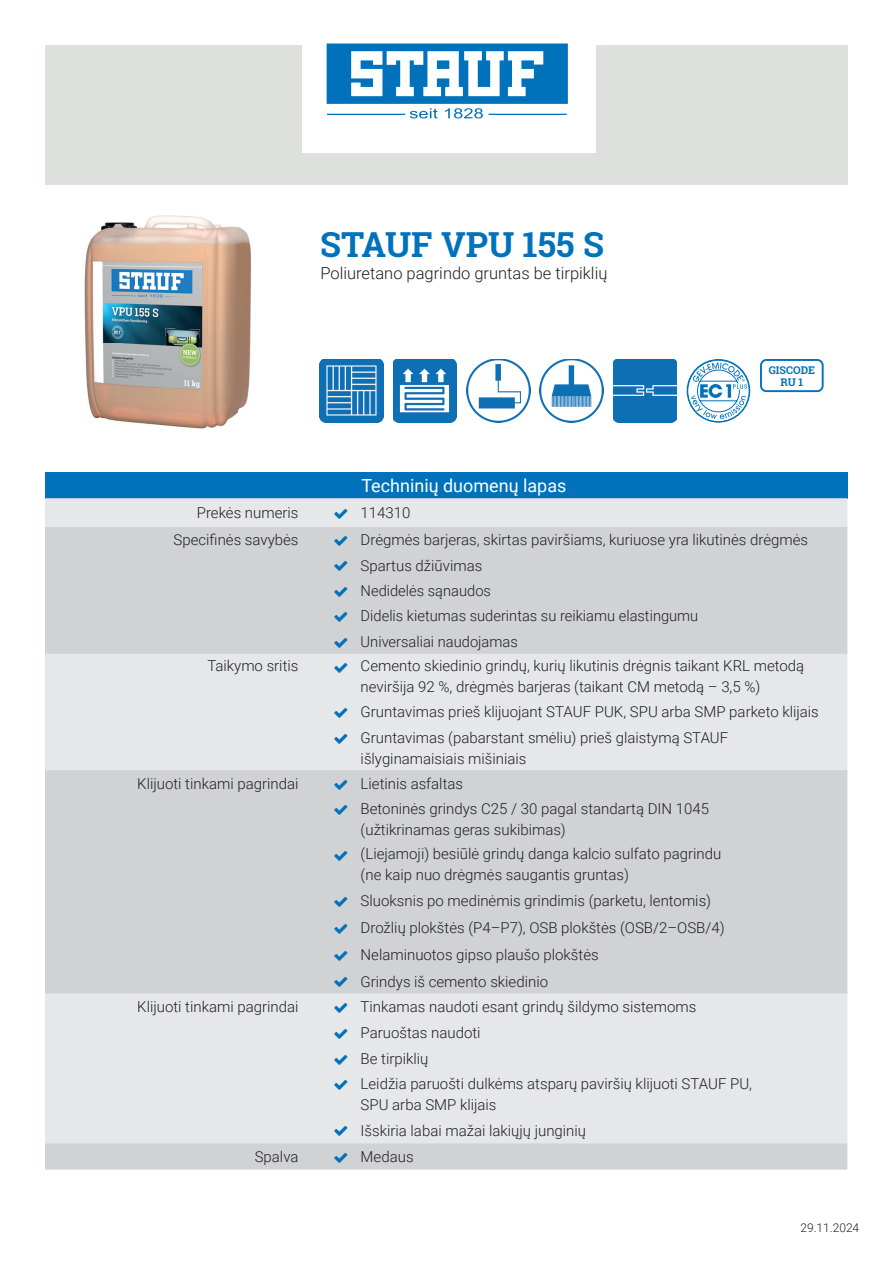
<style>
.page{position:relative;width:893px;height:1263px;background:#fff}
.page>*{position:absolute;margin:0;border:0;box-sizing:border-box;transform-origin:0 0}
.t1{font:700 34.5px "Roboto Slab";color:#0072bc}
.t2{font:18px "Roboto";color:#fff}
.t3{font:300 16.5px "Roboto";color:#231f20}
.t4{font:300 15px/25.3px "Roboto";color:#231f20}
.t5{font:300 12px "Roboto";color:#231f20}
.t6{font:700 10.8px/12.9px "Roboto Slab";color:#0072bc;text-align:center}
</style>
<div class="page">
<div style="left:45px;top:45px;width:803px;height:139px;background:#dde0dd"></div>
<div style="left:302px;top:32px;width:293px;height:121px;background:#fff"></div>
<svg style="left:327px;top:44px;width:241px;height:74px"></svg>
<img style="left:84px;top:215px;width:167px;height:214px">
<img style="left:540px;top:359px;width:63px;height:64px">
<img style="left:466px;top:359px;width:64px;height:64px">
<img style="left:320px;top:359px;width:63px;height:64px">
<img style="left:613px;top:359px;width:64px;height:64px">
<img style="left:393px;top:359px;width:64px;height:64px">
<svg style="left:760px;top:359px;width:64px;height:33px"></svg>
<svg style="left:687px;top:359px;width:63px;height:64px"></svg>
<div style="left:45px;top:472px;width:802px;height:26px;background:#0072bc"></div>
<div style="left:45px;top:498px;width:802px;height:29px;background:#e6e7e9"></div>
<svg style="left:45px;top:527px;width:802px;height:642px;background:#d9dadc"></svg>
<svg style="left:335px;top:509px;width:13px;height:10px"></svg>
<svg style="left:335px;top:536px;width:13px;height:10px"></svg>
<svg style="left:335px;top:561px;width:13px;height:10px"></svg>
<svg style="left:335px;top:587px;width:13px;height:10px"></svg>
<svg style="left:335px;top:612px;width:13px;height:10px"></svg>
<svg style="left:335px;top:637px;width:13px;height:10px"></svg>
<svg style="left:335px;top:662px;width:13px;height:10px"></svg>
<svg style="left:335px;top:707px;width:13px;height:10px"></svg>
<svg style="left:335px;top:734px;width:13px;height:10px"></svg>
<svg style="left:335px;top:779px;width:13px;height:10px"></svg>
<svg style="left:335px;top:805px;width:13px;height:10px"></svg>
<svg style="left:335px;top:850px;width:13px;height:10px"></svg>
<svg style="left:335px;top:897px;width:13px;height:10px"></svg>
<svg style="left:335px;top:924px;width:13px;height:10px"></svg>
<svg style="left:335px;top:951px;width:13px;height:10px"></svg>
<svg style="left:335px;top:977px;width:13px;height:10px"></svg>
<svg style="left:335px;top:1002px;width:13px;height:11px"></svg>
<svg style="left:335px;top:1029px;width:13px;height:10px"></svg>
<svg style="left:335px;top:1055px;width:13px;height:10px"></svg>
<svg style="left:335px;top:1080px;width:13px;height:10px"></svg>
<svg style="left:335px;top:1126px;width:13px;height:10px"></svg>
<svg style="left:335px;top:1152px;width:13px;height:11px"></svg>
<h1 class="t1" style="left:320px;top:220px;width:285px">STAUF VPU 155 S</h1>
<p class="t3" style="left:320px;top:262px;width:288px">Poliuretano pagrindo gruntas be tirpiklių</p>
<p class="t2" style="left:361px;top:472px;width:207px">Techninių duomenų lapas</p>
<p class="t6" style="left:769px;top:363px;width:48px">GISCODE<br>RU 1</p>
<p class="t4" style="left:197px;top:500px;width:103px">Prekės numeris</p>
<p class="t4" style="left:361px;top:500px;width:51px">114310</p>
<p class="t4" style="left:174px;top:527px;width:126px">Specifinės savybės</p>
<p class="t4" style="left:361px;top:527px;width:449px">Drėgmės barjeras, skirtas paviršiams, kuriuose yra likutinės drėgmės Spartus džiūvimas<br>Nedidelės sąnaudos<br>Didelis kietumas suderintas su reikiamu elastingumu<br>Universaliai naudojamas</p>
<p class="t4" style="left:207px;top:652px;width:93px">Taikymo sritis</p>
<p class="t4" style="left:361px;top:655px;width:445px;line-height:21px">Cemento skiedinio grindų, kurių likutinis drėgnis taikant KRL metodą neviršija 92 %, drėgmės barjeras (taikant CM metodą – 3,5 %)</p>
<p class="t4" style="left:361px;top:699px;width:460px">Gruntavimas prieš klijuojant STAUF PUK, SPU arba SMP parketo klijais<br>Gruntavimas (pabarstant smėliu) prieš glaistymą STAUF</p>
<p class="t4" style="left:361px;top:745px;width:167px">išlyginamaisiais mišiniais</p>
<p class="t4" style="left:137px;top:770px;width:163px">Klijuoti tinkami pagrindai</p>
<p class="t4" style="left:361px;top:770px;width:350px">Lietinis asfaltas<br>Betoninės grindys C25 / 30 pagal standartą DIN 1045</p>
<p class="t4" style="left:361px;top:817px;width:362px;line-height:24.2px">(užtikrinamas geras sukibimas)<br>(Liejamoji) besiūlė grindų danga kalcio sulfato pagrindu</p>
<p class="t4" style="left:361px;top:861px;width:352px;line-height:25.8px">(ne kaip nuo drėgmės saugantis gruntas)<br>Sluoksnis po medinėmis grindimis (parketu, lentomis)</p>
<p class="t4" style="left:361px;top:914px;width:365px;line-height:26.5px">Drožlių plokštės (P4–P7), OSB plokštės (OSB/2–OSB/4)<br>Nelaminuotos gipso plaušo plokštės<br>Grindys iš cemento skiedinio</p>
<p class="t4" style="left:137px;top:993px;width:163px">Klijuoti tinkami pagrindai</p>
<p class="t4" style="left:361px;top:993px;width:393px;line-height:25.8px">Tinkamas naudoti esant grindų šildymo sistemoms Paruoštas naudoti<br>Be tirpiklių<br>Leidžia paruošti dulkėms atsparų paviršių klijuoti STAUF PU,</p>
<p class="t4" style="left:361px;top:1092px;width:227px">SPU arba SMP klijais<br>Išskiria labai mažai lakiųjų junginių</p>
<p class="t4" style="left:255px;top:1143px;width:45px">Spalva</p>
<p class="t4" style="left:361px;top:1143px;width:54px">Medaus</p>
<p class="t5" style="left:800px;top:1219px;width:60px">29.11.2024</p>
</div>
